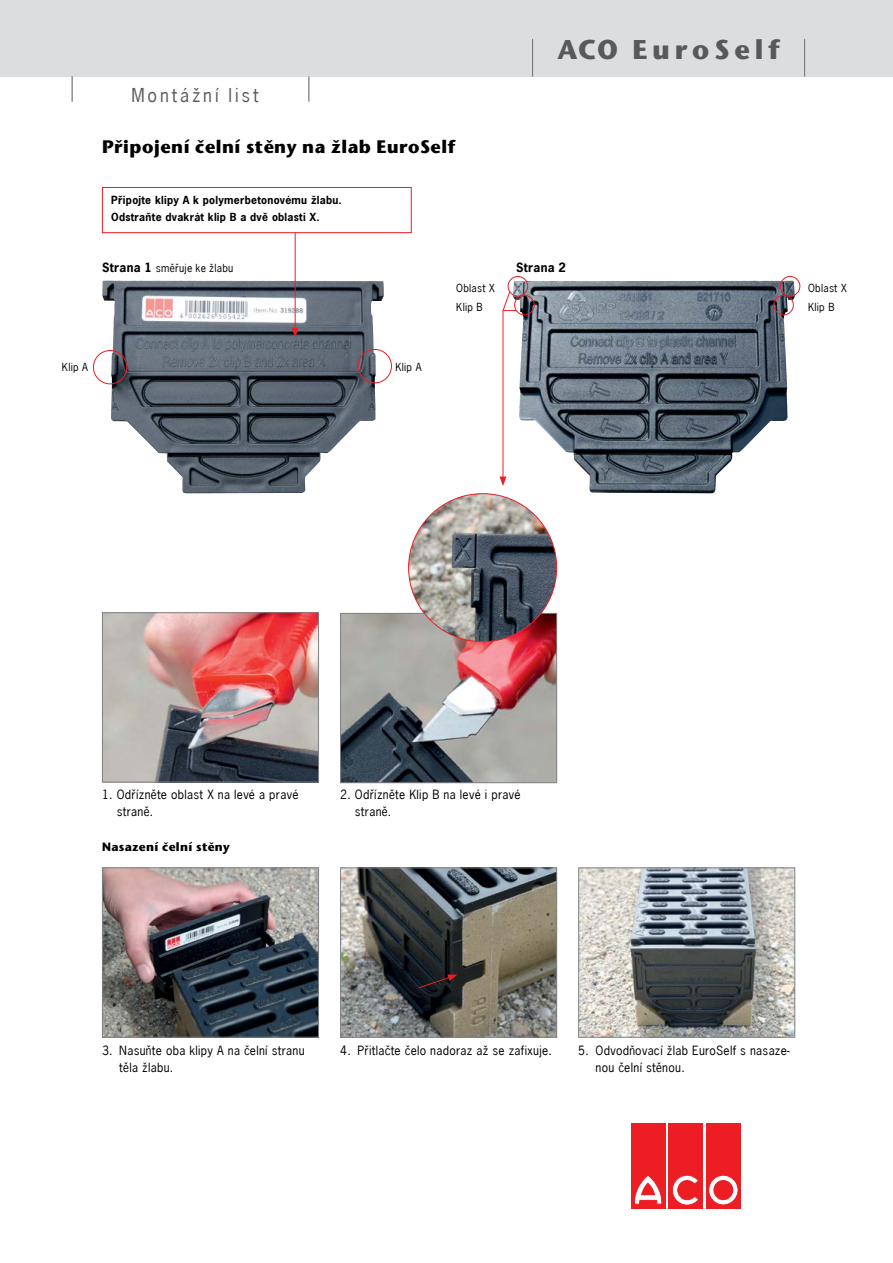
<style>
.page{position:relative;width:893px;height:1263px;background:#fff}
.page>*{position:absolute;margin:0;border:0;box-sizing:border-box;transform-origin:0 0}
.t1{font:700 27px "Stone Sans";letter-spacing:.185em;color:#58595b}
.t2{font:700 18px "Stone Sans";letter-spacing:.03em;color:#000}
.t3{font:18px "News Gothic";letter-spacing:.16em;color:#58595b}
.t4{font:12px/17px "News Gothic";letter-spacing:.025em;color:#000}
.t5{font:700 12px "Stone Sans";letter-spacing:.03em;color:#000}
.t6{font:700 12px "News Gothic";letter-spacing:.03em;color:#000}
.t7{font:700 10.5px/17px "News Gothic";letter-spacing:.025em;color:#000}
.t8{font:10.5px "News Gothic";letter-spacing:.025em;color:#000}
.s1{font-weight:700;font-size:12px}
</style>
<div class="page">
<div style="left:631px;top:1123px;width:34px;height:85px;background:#ed1d24"></div>
<svg style="left:634px;top:1176px;width:28px;height:28px"></svg>
<div style="left:668px;top:1123px;width:35px;height:85px;background:#ed1d24"></div>
<svg style="left:672px;top:1175px;width:26px;height:30px"></svg>
<div style="left:706px;top:1123px;width:35px;height:85px;background:#ed1d24"></div>
<svg style="left:709px;top:1175px;width:29px;height:30px"></svg>
<div style="left:709px;top:1175px;width:29px;height:30px;border:1px solid #ed1d24;border-radius:50%"></div>
<div style="left:714px;top:1180px;width:19px;height:19px;background:#ed1d24;border-radius:50%"></div>
<div style="left:714px;top:1180px;width:19px;height:19px;border:1px solid #ed1d24;border-radius:50%"></div>
<div style="left:0;top:0;width:893px;height:77px;background:#dcddde"></div>
<hr style="left:532px;top:39px;width:1px;height:38px;background:#6d6e71">
<hr style="left:804px;top:39px;width:1px;height:38px;background:#6d6e71">
<svg style="left:72px;top:76px;width:1px;height:26px"></svg>
<svg style="left:309px;top:77px;width:1px;height:25px"></svg>
<img style="left:104px;top:614px;width:213px;height:166px">
<div style="left:102px;top:612px;width:217px;height:170px;border:1px solid #808285"></div>
<img style="left:342px;top:615px;width:213px;height:166px">
<div style="left:340px;top:613px;width:217px;height:170px;border:1px solid #808285"></div>
<img style="left:104px;top:869px;width:213px;height:166px">
<div style="left:102px;top:867px;width:217px;height:170px;border:1px solid #808285"></div>
<img style="left:580px;top:869px;width:213px;height:166px">
<div style="left:578px;top:867px;width:217px;height:170px;border:1px solid #808285"></div>
<img style="left:342px;top:869px;width:213px;height:166px">
<div style="left:340px;top:867px;width:217px;height:170px;border:1px solid #808285"></div>
<img style="left:409px;top:494px;width:148px;height:148px;border-radius:74px">
<svg style="left:418px;top:974px;width:39px;height:15px"></svg>
<img style="left:513px;top:281px;width:282px;height:212px">
<img style="left:102px;top:281px;width:282px;height:212px">
<hr style="left:295px;top:209px;width:1px;height:121px;background:#ed1d24">
<svg style="left:292px;top:328px;width:7px;height:10px"></svg>
<div style="left:102px;top:187px;width:310px;height:46px;border:1px solid #ed1d24"></div>
<div style="left:508px;top:276px;width:20px;height:20px;border:1px solid #ed1d24;border-radius:50%"></div>
<div style="left:93px;top:350px;width:34px;height:34px;border:1px solid #ed1d24;border-radius:50%"></div>
<div style="left:358px;top:349px;width:34px;height:34px;border:1px solid #ed1d24;border-radius:50%"></div>
<div style="left:514px;top:295px;width:21px;height:20px;border:1px solid #ed1d24;border-radius:50%"></div>
<div style="left:780px;top:276px;width:20px;height:20px;border:1px solid #ed1d24;border-radius:50%"></div>
<div style="left:773px;top:295px;width:21px;height:20px;border:1px solid #ed1d24;border-radius:50%"></div>
<hr style="left:503px;top:311px;width:1px;height:168px;background:#ed1d24">
<svg style="left:499px;top:477px;width:7px;height:9px"></svg>
<svg style="left:502px;top:291px;width:14px;height:20px"></svg>
<h2 class="t3" style="left:131px;top:84px;width:129px">Montážní list</h2>
<h2 class="t2" style="left:102px;top:136px;width:355px">Připojení čelní stěny na žlab EuroSelf</h2>
<p class="t7" style="left:111px;top:191px;width:232px">Připojte klipy A k polymerbetonovému žlabu.<br>Odstraňte dvakrát klip B a dvě oblasti X.</p>
<h1 class="t1" style="left:557px;top:33px;width:224px">ACO EuroSelf</h1>
<p class="t8" style="left:102px;top:261px;width:133px"><span class="s1">Strana 1</span> směřuje ke žlabu</p>
<p class="t6" style="left:516px;top:260px;width:51px">Strana 2</p>
<p class="t8" style="left:456px;top:281px;width:40px">Oblast X</p>
<p class="t8" style="left:808px;top:281px;width:40px">Oblast X</p>
<p class="t8" style="left:62px;top:360px;width:28px">Klip A</p>
<p class="t8" style="left:395px;top:360px;width:28px">Klip A</p>
<p class="t8" style="left:456px;top:301px;width:28px">Klip B</p>
<p class="t8" style="left:808px;top:301px;width:28px">Klip B</p>
<p class="t4" style="left:117px;top:786px;width:183px;text-indent:-15px">1. Odřízněte oblast X na levé a pravé straně.</p>
<p class="t5" style="left:102px;top:839px;width:129px">Nasazení čelní stěny</p>
<p class="t4" style="left:355px;top:786px;width:167px;text-indent:-15px">2. Odřízněte Klip B na levé i pravé straně.</p>
<p class="t4" style="left:119px;top:1041px;width:187px;text-indent:-17px">3. Nasuňte oba klipy A na čelní stranu těla žlabu.</p>
<p class="t4" style="left:340px;top:1041px;width:213px">4. Přitlačte čelo nadoraz až se zafixuje.</p>
<p class="t4" style="left:596px;top:1041px;width:196px;text-indent:-17px">5. Odvodňovací žlab EuroSelf s nasaze&shy;nou čelní stěnou.</p>
</div>
